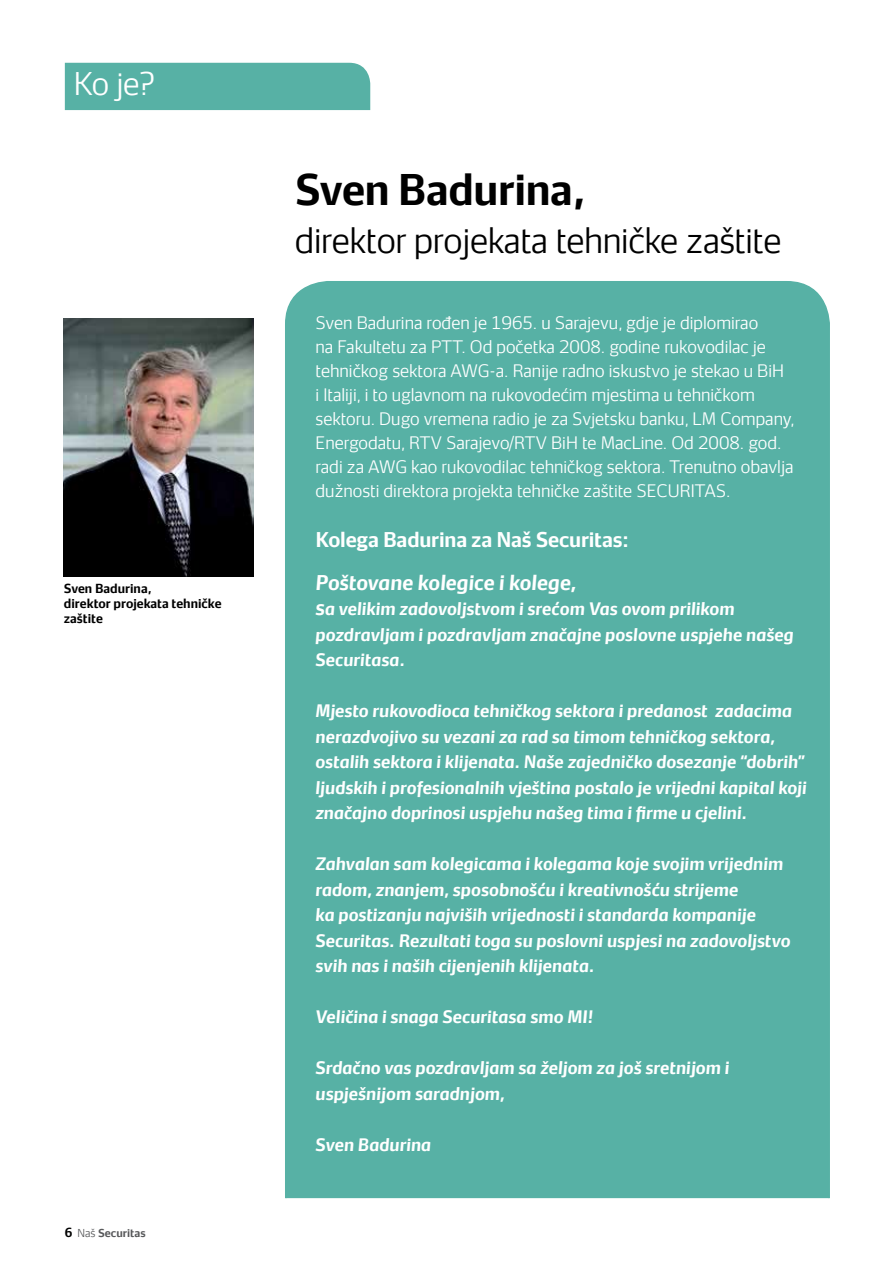
<style>
.page{position:relative;width:893px;height:1263px;background:#fff}
.page>*{position:absolute;margin:0;border:0;box-sizing:border-box;transform-origin:0 0}
.t1{font:700 40.5px "Securitas Sans TT";letter-spacing:-.01em;color:#000}
.t2{font:300 33px "Securitas Sans TT";letter-spacing:-.01em;color:#000}
.t3{font:300 30px "Securitas Sans TT";color:#fff}
.t4{font:700 19.5px "Securitas Sans TT";letter-spacing:-.01em;color:#fff}
.t5{font:italic 700 19.5px "Securitas Sans TT";color:#fff}
.t6{font:italic 700 16.5px/25.5px "Securitas Sans TT";color:#fff}
.t7{font:300 16.5px/24px "Securitas Sans TT";color:#fff}
.t8{font:700 12px/15px "Securitas Sans TT";color:#000}
.t9{font:700 10.5px "Securitas Sans TT";color:#58595b}
.s1{font-size:12px;color:#000}
.s2{font-weight:300}
.s3{font-size:19.5px}
</style>
<div class="page">
<div style="left:65px;top:63px;width:305px;height:47px;background:#57b1a5"></div>
<div style="left:285px;top:281px;width:545px;height:918px;background:#57b1a5"></div>
<img style="left:63px;top:319px;width:191px;height:257px">
<h3 class="t3" style="left:74px;top:58px;width:82px">Ko je?</h3>
<p class="t8" style="left:64px;top:579px;width:159px">Sven Badurina,<br>direktor projekata tehničke zaštite</p>
<p class="t9" style="left:65px;top:1224px;width:82px"><span class="s1">6</span> <span class="s2">Naš</span> Securitas</p>
<h1 class="t1" style="left:295px;top:154px;width:292px">Sven Badurina,</h1>
<h2 class="t2" style="left:295px;top:213px;width:488px">direktor projekata tehničke zaštite</h2>
<p class="t7" style="left:315px;top:309px;width:480px">Sven Badurina rođen je 1965. u Sarajevu, gdje je diplomirao<br>na Fakultetu za PTT. Od početka 2008. godine rukovodilac je tehničkog sektora AWG-a. Ranije radno iskustvo je stekao u BiH<br>i Italiji, i to uglavnom na rukovodećim mjestima u tehničkom sektoru. Dugo vremena radio je za Svjetsku banku, LM Company, Energodatu, RTV Sarajevo/RTV BiH te MacLine. Od 2008. god. radi za AWG kao rukovodilac tehničkog sektora. Trenutno obavlja dužnosti direktora projekta tehničke zaštite SECURITAS.</p>
<p class="t4" style="left:315px;top:522px;width:315px">Kolega Badurina za Naš Securitas:</p>
<p class="t5" style="left:315px;top:565px;width:263px">Poštovane kolegice i kolege,</p>
<p class="t6" style="left:315px;top:594px;width:480px"><span class="s3">s</span>a velikim zadovoljstvom i srećom Vas ovom prilikom pozdravljam i pozdravljam značajne poslovne uspjehe našeg<br>Securitasa.</p>
<p class="t6" style="left:315px;top:696px;width:493px">Mjesto rukovodioca tehničkog sektora i predanost zadacima nerazdvojivo su vezani za rad sa timom tehničkog sektora, ostalih sektora i klijenata. Naše zajedničko dosezanje “dobrih” ljudskih i profesionalnih vještina postalo je vrijedni kapital koji značajno doprinosi uspjehu našeg tima i firme u cjelini.</p>
<p class="t6" style="left:315px;top:849px;width:477px">Zahvalan sam kolegicama i kolegama koje svojim vrijednim radom, znanjem, sposobnošću i kreativnošću strijeme<br>ka postizanju najviših vrijednosti i standarda kompanije Securitas. Rezultati toga su poslovni uspjesi na zadovoljstvo svih nas i naših cijenjenih klijenata.</p>
<p class="t6" style="left:315px;top:1002px;width:279px">Veličina i snaga Securitasa smo MI!</p>
<p class="t6" style="left:315px;top:1053px;width:416px">Srdačno vas pozdravljam sa željom za još sretnijom i uspješnijom saradnjom,</p>
<p class="t6" style="left:315px;top:1130px;width:117px">Sven Badurina</p>
</div>
